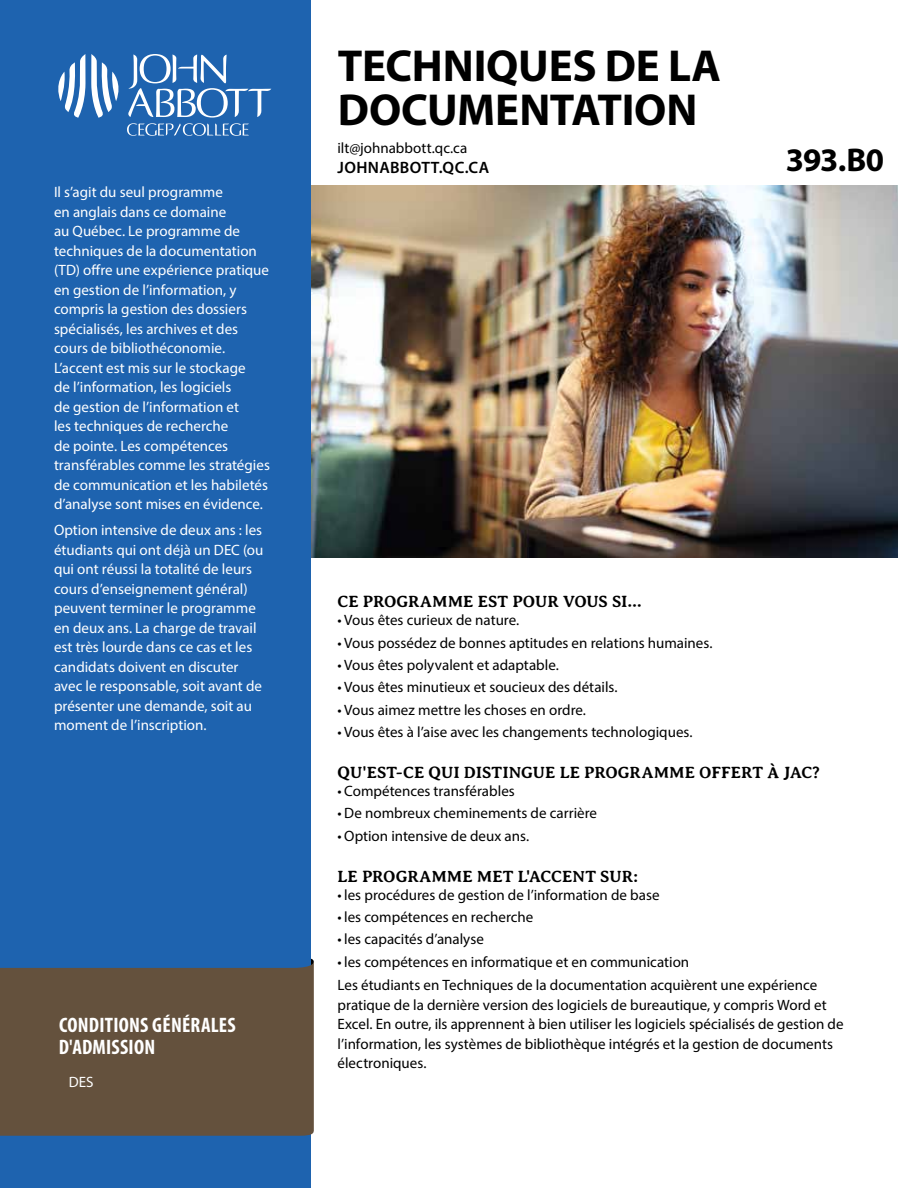
<style>
.page{position:relative;width:918px;height:1188px;background:#fff}
.page>*{position:absolute;margin:0;border:0;box-sizing:border-box;transform-origin:0 0}
.t1{font:700 45px/43.5px "Myriad Pro";letter-spacing:-.005em;color:#000}
.t2{font:700 33px "Myriad Pro";color:#000}
.t3{font:700 condensed 21px/22.5px "Myriad Pro";letter-spacing:.01em;color:#fff}
.t4{font:700 16.5px "Averia Serif Libre";color:#000}
.t5{font:600 16.5px "Myriad Pro";letter-spacing:.02em;color:#000}
.t6{font:15px/19.5px "Myriad Pro";color:#000}
.t7{font:15px/19.5px "Myriad Pro";color:#fff}
</style>
<div class="page">
<img style="left:310px;top:186px;width:588px;height:371px">
<svg style="left:310px;top:958px;width:4px;height:4px"></svg>
<div style="left:0;top:0;width:310px;height:1188px;background:#1e63af"></div>
<div style="left:0;top:962px;width:314px;height:174px;background:#64513d"></div>
<svg style="left:58px;top:54px;width:27px;height:64px"></svg>
<svg style="left:91px;top:54px;width:180px;height:82px"></svg>
<p class="t7" style="left:54px;top:182px;width:217px">Il s’agit du seul programme<br>en anglais dans ce domaine<br>au Québec. Le programme de techniques de la documentation (TD) offre une expérience pratique en gestion de l’information, y compris la gestion des dossiers spécialisés, les archives et des cours de bibliothéconomie.<br>L’accent est mis sur le stockage<br>de l’information, les logiciels<br>de gestion de l’information et<br>les techniques de recherche<br>de pointe. Les compétences transférables comme les stratégies de communication et les habiletés d’analyse sont mises en évidence.</p>
<p class="t7" style="left:54px;top:520px;width:211px">Option intensive de deux ans : les étudiants qui ont déjà un DEC (ou qui ont réussi la totalité de leurs cours d’enseignement général) peuvent terminer le programme en deux ans. La charge de travail est très lourde dans ce cas et les candidats doivent en discuter avec le responsable, soit avant de présenter une demande, soit au moment de l’inscription.</p>
<h3 class="t3" style="left:59px;top:1013px;width:178px">CONDITIONS GÉNÉRALES<br>D'ADMISSION</h3>
<p class="t7" style="left:69px;top:1072px;width:26px">DES</p>
<h1 class="t1" style="left:338px;top:43px;width:385px">TECHNIQUES DE LA<br>DOCUMENTATION</h1>
<p class="t6" style="left:338px;top:138px;width:131px">ilt@johnabbott.qc.ca</p>
<h2 class="t2" style="left:786px;top:139px;width:100px">393.B0</h2>
<p class="t5" style="left:338px;top:157px;width:153px">JOHNABBOTT.QC.CA</p>
<p class="t4" style="left:338px;top:593px;width:306px">CE PROGRAMME EST POUR VOUS SI…</p>
<p class="t6" style="left:338px;top:610px;width:183px">• Vous êtes curieux de nature.</p>
<p class="t6" style="left:338px;top:633px;width:376px">• Vous possédez de bonnes aptitudes en relations humaines.</p>
<p class="t6" style="left:338px;top:655px;width:223px">• Vous êtes polyvalent et adaptable.</p>
<p class="t6" style="left:338px;top:677px;width:282px">• Vous êtes minutieux et soucieux des détails.</p>
<p class="t6" style="left:338px;top:700px;width:250px">• Vous aimez mettre les choses en ordre.</p>
<p class="t6" style="left:338px;top:722px;width:357px">• Vous êtes à l’aise avec les changements technologiques.</p>
<p class="t4" style="left:338px;top:763px;width:484px">QU'EST-CE QUI DISTINGUE LE PROGRAMME OFFERT À JAC?</p>
<p class="t6" style="left:338px;top:781px;width:179px">• Compétences transférables</p>
<p class="t6" style="left:338px;top:803px;width:261px">• De nombreux cheminements de carrière</p>
<p class="t6" style="left:338px;top:826px;width:193px">• Option intensive de deux ans.</p>
<p class="t4" style="left:338px;top:867px;width:302px">LE PROGRAMME MET L'ACCENT SUR:</p>
<p class="t6" style="left:338px;top:885px;width:324px">• les procédures de gestion de l’information de base</p>
<p class="t6" style="left:338px;top:907px;width:197px">• les compétences en recherche</p>
<p class="t6" style="left:338px;top:929px;width:148px">• les capacités d’analyse</p>
<p class="t6" style="left:338px;top:949px;width:481px;line-height:23.9px">• les compétences en informatique et en communication<br>Les étudiants en Techniques de la documentation acquièrent une expérience</p>
<p class="t6" style="left:338px;top:995px;width:508px">pratique de la dernière version des logiciels de bureautique, y compris Word et Excel. En outre, ils apprennent à bien utiliser les logiciels spécialisés de gestion de l’information, les systèmes de bibliothèque intégrés et la gestion de documents électroniques.</p>
</div>
